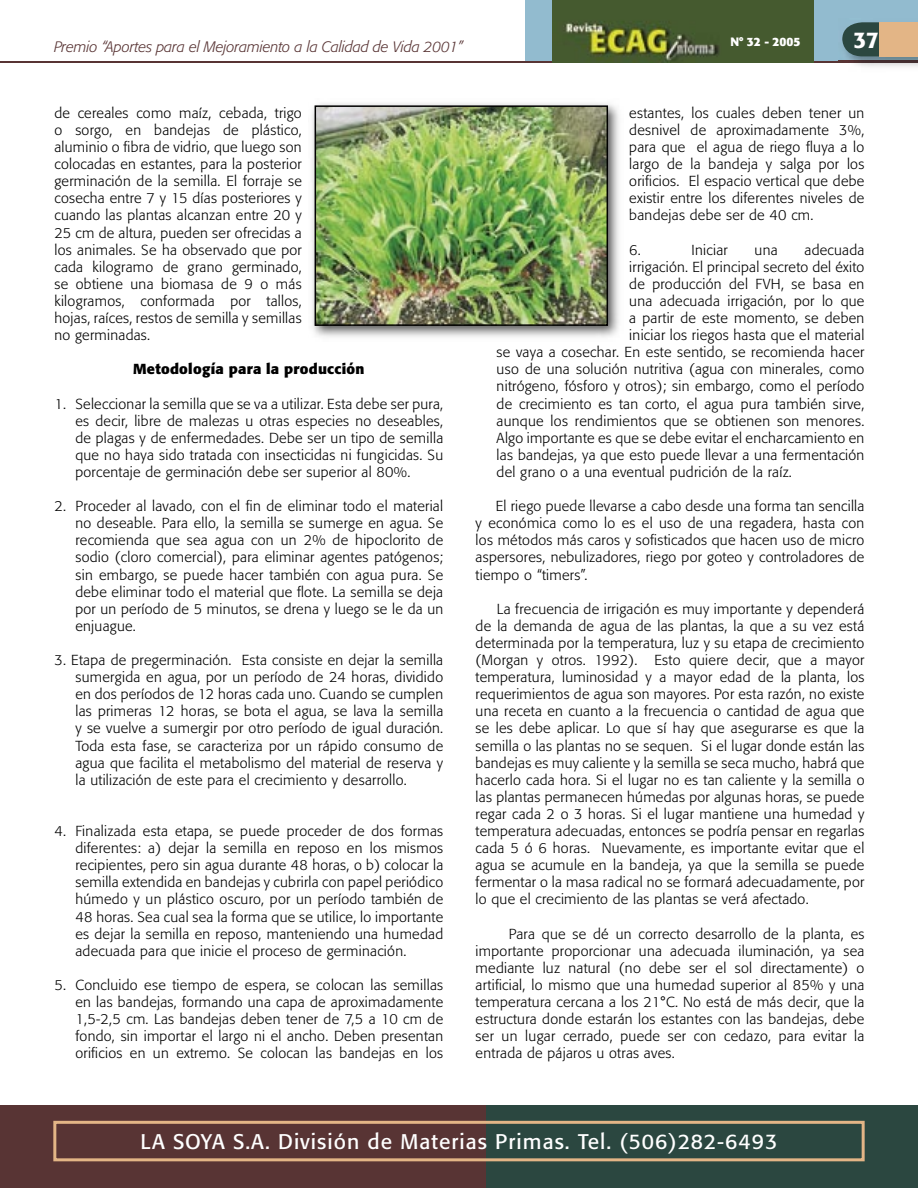
<style>
.page{position:relative;width:918px;height:1188px;background:#fff}
.page>*{position:absolute;margin:0;border:0;box-sizing:border-box;transform-origin:0 0}
.t1{font:500 22.5px "Formata";color:#fff}
.t2{font:21px "Formata";letter-spacing:.05em;color:#fff}
.t3{font:italic 300 15px "Formata";letter-spacing:-.01em;color:#583434}
.t4{font:300 14.4px/17.1px "Formata";letter-spacing:.02em;color:#000;text-align:justify}
.t5{font:700 14.4px "Formata";letter-spacing:.02em;color:#000}
.t6{font:700 12px "Formata";color:#fff}
</style>
<div class="page">
<div style="left:526px;top:0;width:392px;height:62px;background:#92bbcf"></div>
<div style="left:0;top:1106px;width:494px;height:82px;background:#583434"></div>
<div style="left:486px;top:1106px;width:432px;height:82px;background:#2b4740"></div>
<svg style="left:53px;top:1121px;width:812px;height:40px"></svg>
<hr style="left:0;top:61px;width:918px;height:1px;background:#583434">
<img style="left:839px;top:56px;width:79px;height:11px">
<img style="left:839px;top:61px;width:79px;height:1px">
<svg style="left:842px;top:22px;width:38px;height:34px"></svg>
<div style="left:880px;top:22px;width:38px;height:34px;background:#e3b586"></div>
<img style="left:553px;top:0;width:261px;height:62px">
<img style="left:312px;top:103px;width:307px;height:234px">
<img style="left:315px;top:105px;width:293px;height:221px">
<p class="t3" style="left:54px;top:38px;width:411px">Premio “Aportes para el Mejoramiento a la Calidad de Vida 2001”</p>
<h1 class="t1" style="left:853px;top:27px;width:27px">37</h1>
<p class="t6" style="left:730px;top:34px;width:72px">N° 32 - 2005</p>
<p class="t4" style="left:54px;top:104px;width:249px">de cereales como maíz, cebada, trigo o sorgo, en bandejas de plástico, aluminio o fibra de vidrio, que luego son colocadas en estantes, para la posterior germinación de la semilla. El forraje se cosecha entre 7 y 15 días posteriores y cuando las plantas alcanzan entre 20 y 25 cm de altura, pueden ser ofrecidas a los animales. Se ha observado que por cada kilogramo de grano germinado, se obtiene una biomasa de 9 o más kilogramos, conformada por tallos, hojas, raíces, restos de semilla y semillas no germinadas.</p>
<p class="t5" style="left:133px;top:360px;width:233px">Metodología para la producción</p>
<p class="t4" style="left:75px;top:395px;width:369px;text-indent:-21px">1. Seleccionar la semilla que se va a utilizar. Esta debe ser pura, es decir, libre de malezas u otras especies no deseables, de plagas y de enfermedades. Debe ser un tipo de semilla que no haya sido tratada con insecticidas ni fungicidas. Su porcentaje de germinación debe ser superior al 80%.</p>
<p class="t4" style="left:75px;top:498px;width:369px;text-indent:-21px">2. Proceder al lavado, con el fin de eliminar todo el material no deseable. Para ello, la semilla se sumerge en agua. Se recomienda que sea agua con un 2% de hipoclorito de sodio (cloro comercial), para eliminar agentes patógenos; sin embargo, se puede hacer también con agua pura. Se debe eliminar todo el material que flote. La semilla se deja por un período de 5 minutos, se drena y luego se le da un enjuague.</p>
<p class="t4" style="left:75px;top:652px;width:369px;text-indent:-21px">3. Etapa de pregerminación. Esta consiste en dejar la semilla sumergida en agua, por un período de 24 horas, dividido en dos períodos de 12 horas cada uno. Cuando se cumplen las primeras 12 horas, se bota el agua, se lava la semilla y se vuelve a sumergir por otro período de igual duración.<br>Toda esta fase, se caracteriza por un rápido consumo de agua que facilita el metabolismo del material de reserva y la utilización de este para el crecimiento y desarrollo.</p>
<p class="t4" style="left:75px;top:823px;width:369px;text-indent:-21px">4. Finalizada esta etapa, se puede proceder de dos formas diferentes: a) dejar la semilla en reposo en los mismos recipientes, pero sin agua durante 48 horas, o b) colocar la semilla extendida en bandejas y cubrirla con papel periódico húmedo y un plástico oscuro, por un período también de 48 horas. Sea cual sea la forma que se utilice, lo importante es dejar la semilla en reposo, manteniendo una humedad adecuada para que inicie el proceso de germinación.</p>
<p class="t4" style="left:75px;top:976px;width:369px;text-indent:-21px">5. Concluido ese tiempo de espera, se colocan las semillas en las bandejas, formando una capa de aproximadamente 1,5-2,5 cm. Las bandejas deben tener de 7,5 a 10 cm de fondo, sin importar el largo ni el ancho. Deben presentan orificios en un extremo. Se colocan las bandejas en los</p>
<p class="t4" style="left:629px;top:104px;width:237px">estantes, los cuales deben tener un desnivel de aproximadamente 3%, para que el agua de riego fluya a lo largo de la bandeja y salga por los orificios. El espacio vertical que debe existir entre los diferentes niveles de bandejas debe ser de 40 cm.</p>
<p class="t4" style="left:629px;top:241px;width:13px">6.</p>
<p class="t4" style="left:692px;top:241px;width:38px">Iniciar</p>
<p class="t4" style="left:755px;top:241px;width:25px">una</p>
<p class="t4" style="left:804px;top:241px;width:61px">adecuada</p>
<p class="t4" style="left:629px;top:258px;width:237px">irrigación. El principal secreto del éxito</p>
<p class="t4" style="left:629px;top:275px;width:237px">de producción del FVH, se basa en</p>
<p class="t4" style="left:629px;top:292px;width:237px">una adecuada irrigación, por lo que</p>
<p class="t4" style="left:629px;top:310px;width:237px">a partir de este momento, se deben</p>
<p class="t4" style="left:629px;top:327px;width:237px">iniciar los riegos hasta que el material</p>
<p class="t4" style="left:497px;top:344px;width:369px">se vaya a cosechar. En este sentido, se recomienda hacer</p>
<p class="t4" style="left:497px;top:361px;width:369px">uso de una solución nutritiva (agua con minerales, como</p>
<p class="t4" style="left:497px;top:378px;width:369px">nitrógeno, fósforo y otros); sin embargo, como el período</p>
<p class="t4" style="left:497px;top:395px;width:369px">de crecimiento es tan corto, el agua pura también sirve,</p>
<p class="t4" style="left:497px;top:412px;width:369px">aunque los rendimientos que se obtienen son menores.</p>
<p class="t4" style="left:497px;top:429px;width:369px">Algo importante es que se debe evitar el encharcamiento en</p>
<p class="t4" style="left:497px;top:446px;width:369px">las bandejas, ya que esto puede llevar a una fermentación</p>
<p class="t4" style="left:497px;top:463px;width:297px">del grano o a una eventual pudrición de la raíz.</p>
<p class="t4" style="left:476px;top:498px;width:390px;text-indent:20px">El riego puede llevarse a cabo desde una forma tan sencilla y económica como lo es el uso de una regadera, hasta con los métodos más caros y sofisticados que hacen uso de micro aspersores, nebulizadores, riego por goteo y controladores de tiempo o “timers”.</p>
<p class="t4" style="left:476px;top:600px;width:390px;text-indent:21px">La frecuencia de irrigación es muy importante y dependerá de la demanda de agua de las plantas, la que a su vez está determinada por la temperatura, luz y su etapa de crecimiento (Morgan y otros. 1992). Esto quiere decir, que a mayor temperatura, luminosidad y a mayor edad de la planta, los requerimientos de agua son mayores. Por esta razón, no existe una receta en cuanto a la frecuencia o cantidad de agua que se les debe aplicar. Lo que sí hay que asegurarse es que la semilla o las plantas no se sequen. Si el lugar donde están las bandejas es muy caliente y la semilla se seca mucho, habrá que hacerlo cada hora. Si el lugar no es tan caliente y la semilla o las plantas permanecen húmedas por algunas horas, se puede regar cada 2 o 3 horas. Si el lugar mantiene una humedad y temperatura adecuadas, entonces se podría pensar en regarlas cada 5 ó 6 horas. Nuevamente, es importante evitar que el agua se acumule en la bandeja, ya que la semilla se puede fermentar o la masa radical no se formará adecuadamente, por lo que el crecimiento de las plantas se verá afectado.</p>
<p class="t4" style="left:476px;top:925px;width:390px;text-indent:33px">Para que se dé un correcto desarrollo de la planta, es importante proporcionar una adecuada iluminación, ya sea mediante luz natural (no debe ser el sol directamente) o artificial, lo mismo que una humedad superior al 85% y una temperatura cercana a los 21°C. No está de más decir, que la estructura donde estarán los estantes con las bandejas, debe ser un lugar cerrado, puede ser con cedazo, para evitar la entrada de pájaros u otras aves.</p>
<h2 class="t2" style="left:141px;top:1129px;width:638px">LA SOYA S.A. División de Materias Primas. Tel. (506)282-6493</h2>
</div>
